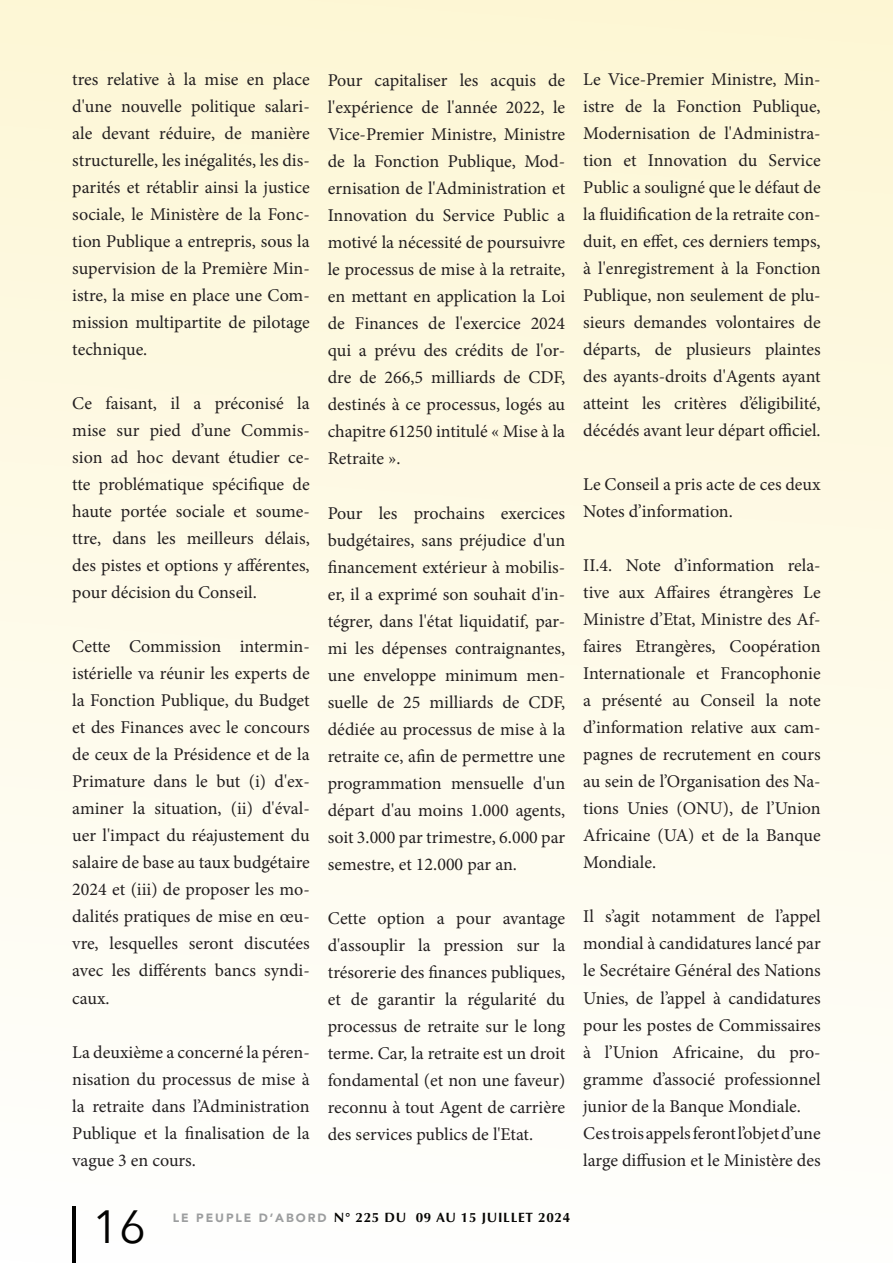
<style>
.page{position:relative;width:893px;height:1263px;background:#fff}
.page>*{position:absolute;margin:0;border:0;box-sizing:border-box;transform-origin:0 0}
.t1{font:46.5px "Avenir Next";color:#000}
.Texte_de_titre-_Alig{font:18px/27px "Minion Pro";color:#231f20;text-align:justify}
.t2{font:700 13.5px "Optima";letter-spacing:.05em;color:#000}
.s1{font-family:"Avenir";font-weight:900;font-size:12px;color:#9b9da0}
</style>
<div class="page">
<div style="left:0;top:0;width:893px;height:1263px;background:linear-gradient(to bottom,#fdf7d4,#fefefd)"></div>
<p class="Texte_de_titre-_Alig" style="left:72px;top:66px;width:239px">tres relative à la mise en place d'une nouvelle politique salari&shy;ale devant réduire, de manière structurelle, les inégalités, les dis&shy;parités et rétablir ainsi la justice sociale, le Ministère de la Fonc&shy;tion Publique a entrepris, sous la supervision de la Première Min&shy;istre, la mise en place une Com&shy;mission multipartite de pilotage technique.</p>
<p class="Texte_de_titre-_Alig" style="left:72px;top:390px;width:239px">Ce faisant, il a préconisé la mise sur pied d’une Commis&shy;sion ad hoc devant étudier ce&shy;tte problématique spécifique de haute portée sociale et soume&shy;ttre, dans les meilleurs délais, des pistes et options y afférentes, pour décision du Conseil.</p>
<p class="Texte_de_titre-_Alig" style="left:72px;top:633px;width:239px">Cette Commission intermin&shy;istérielle va réunir les experts de la Fonction Publique, du Budget et des Finances avec le concours de ceux de la Présidence et de la Primature dans le but (i) d'ex&shy;aminer la situation, (ii) d'éval&shy;uer l'impact du réajustement du salaire de base au taux budgétaire 2024 et (iii) de proposer les mo&shy;dalités pratiques de mise en œu&shy;vre, lesquelles seront discutées avec les différents bancs syndi&shy;caux.</p>
<p class="Texte_de_titre-_Alig" style="left:72px;top:1038px;width:239px">La deuxième a concerné la péren&shy;nisation du processus de mise à la retraite dans l’Administration Publique et la finalisation de la vague 3 en cours.</p>
<p class="Texte_de_titre-_Alig" style="left:328px;top:67px;width:239px">Pour capitaliser les acquis de l'expérience de l'année 2022, le Vice-Premier Ministre, Ministre de la Fonction Publique, Mod&shy;ernisation de l'Administration et Innovation du Service Public a motivé la nécessité de poursuivre le processus de mise à la retraite, en mettant en application la Loi de Finances de l'exercice 2024 qui a prévu des crédits de l'or&shy;dre de 266,5 milliards de CDF, destinés à ce processus, logés au chapitre 61250 intitulé « Mise à la Retraite ».</p>
<p class="Texte_de_titre-_Alig" style="left:328px;top:499px;width:239px">Pour les prochains exercices budgétaires, sans préjudice d'un financement extérieur à mobilis&shy;er, il a exprimé son souhait d'in&shy;tégrer, dans l'état liquidatif, par&shy;mi les dépenses contraignantes, une enveloppe minimum men&shy;suelle de 25 milliards de CDF, dédiée au processus de mise à la retraite ce, afin de permettre une programmation mensuelle d'un départ d'au moins 1.000 agents, soit 3.000 par trimestre, 6.000 par semestre, et 12.000 par an.</p>
<p class="Texte_de_titre-_Alig" style="left:328px;top:904px;width:239px">Cette option a pour avantage d'assouplir la pression sur la trésorerie des finances publiques, et de garantir la régularité du processus de retraite sur le long terme. Car, la retraite est un droit fondamental (et non une faveur) reconnu à tout Agent de carrière des services publics de l'Etat.</p>
<p class="Texte_de_titre-_Alig" style="left:583px;top:66px;width:239px">Le Vice-Premier Ministre, Min&shy;istre de la Fonction Publique, Modernisation de l'Administra&shy;tion et Innovation du Service Public a souligné que le défaut de la fluidification de la retraite con&shy;duit, en effet, ces derniers temps, à l'enregistrement à la Fonction Publique, non seulement de plu&shy;sieurs demandes volontaires de départs, de plusieurs plaintes des ayants-droits d'Agents ayant atteint les critères d’éligibilité, décédés avant leur départ officiel.</p>
<p class="Texte_de_titre-_Alig" style="left:583px;top:471px;width:239px">Le Conseil a pris acte de ces deux<br>Notes d’information.</p>
<p class="Texte_de_titre-_Alig" style="left:583px;top:552px;width:239px">II.4. Note d’information rela&shy;tive aux Affaires étrangères Le Ministre d’Etat, Ministre des Af&shy;faires Etrangères, Coopération Internationale et Francophonie a présenté au Conseil la note d’information relative aux cam&shy;pagnes de recrutement en cours au sein de l’Organisation des Na&shy;tions Unies (ONU), de l’Union Africaine (UA) et de la Banque Mondiale.</p>
<p class="Texte_de_titre-_Alig" style="left:583px;top:903px;width:239px">Il s’agit notamment de l’appel mondial à candidatures lancé par le Secrétaire Général des Nations Unies, de l’appel à candidatures pour les postes de Commissaires à l’Union Africaine, du pro&shy;gramme d’associé professionnel junior de la Banque Mondiale.</p>
<p class="Texte_de_titre-_Alig" style="left:583px;top:1119px;width:239px">Ces trois appels feront l’objet d’une large diffusion et le Ministère des</p>
<h1 class="t1" style="left:92px;top:1187px;width:55px">16</h1>
<p class="t2" style="left:173px;top:1210px;width:399px"><span class="s1">LE PEUPLE D’ABORD</span> N° 225 DU 09 AU 15 JUILLET 2024</p>
</div>
